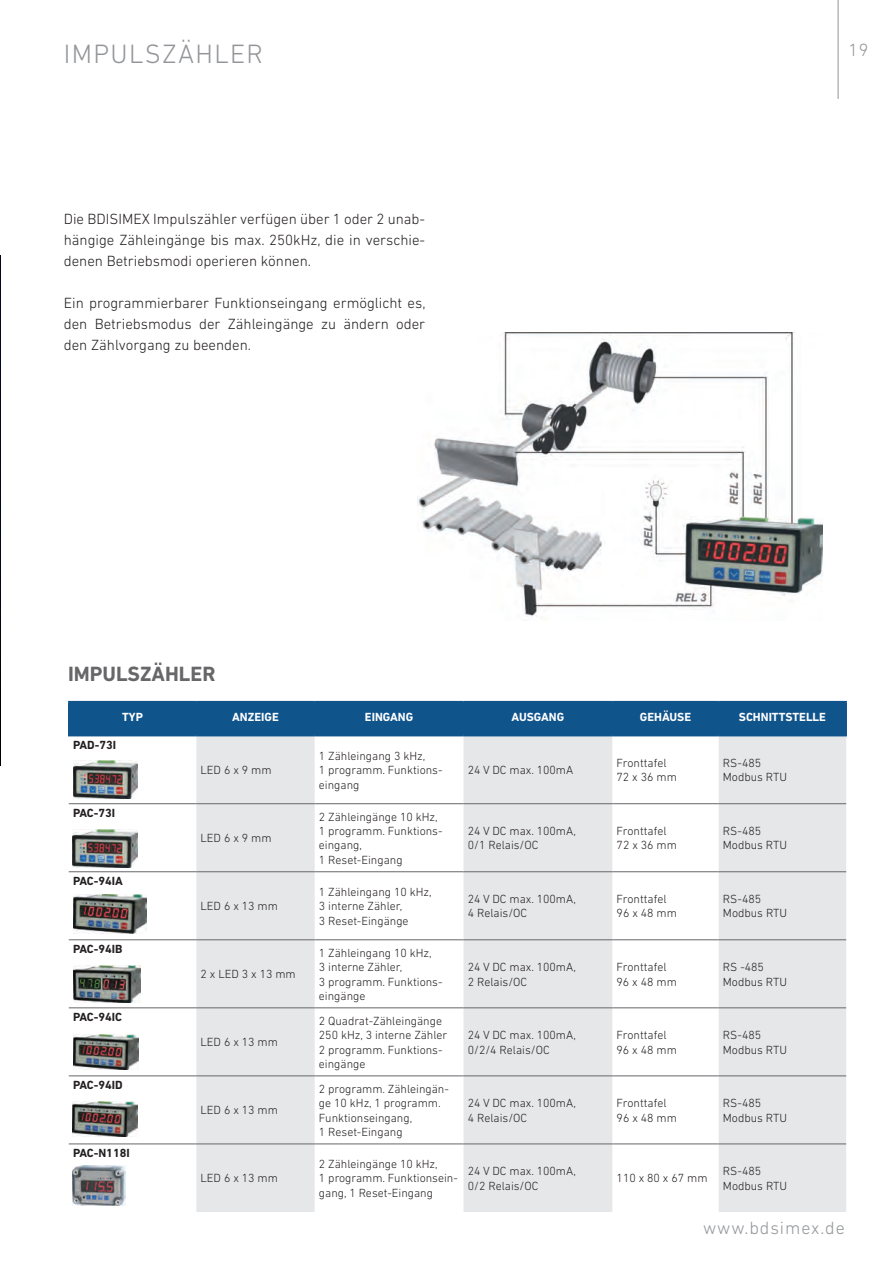
<style>
.page{position:relative;width:893px;height:1263px;background:#fff}
.page>*{position:absolute;margin:0;border:0;box-sizing:border-box;transform-origin:0 0}
.t1{font:300 27px "DIN Next LT Pro";letter-spacing:.05em;color:#939598}
.t2{font:700 21px "DIN Next LT Pro";color:#67676a}
.t3{font:300 18px "DIN Next LT Pro";color:#939598}
.t4{font:300 15px/21px "DIN Next LT Pro";color:#231f20;text-align:justify}
.t5{font:300 12px/14.4px "DIN Next LT Pro";color:#231f20}
.t6{font:700 12px "DIN Next LT Pro";color:#231f20}
.t7{font:700 12px "DIN Next LT Pro";color:#fff}
</style>
<div class="page">
<hr style="left:838px;top:0;width:1px;height:99px;background:#939598">
<img style="left:417px;top:332px;width:405px;height:287px">
<div style="left:70px;top:702px;width:775px;height:33px;background:#10548c"></div>
<svg style="left:69px;top:736px;width:127px;height:470px"></svg>
<svg style="left:196px;top:736px;width:650px;height:476px;fill:#e6e7e9"></svg>
<hr style="left:69px;top:803px;width:127px;height:1px;background:#67676a">
<hr style="left:196px;top:803px;width:119px;height:1px;background:#67676a">
<hr style="left:315px;top:803px;width:148px;height:1px;background:#67676a">
<hr style="left:463px;top:803px;width:149px;height:1px;background:#67676a">
<hr style="left:612px;top:803px;width:107px;height:1px;background:#67676a">
<hr style="left:719px;top:803px;width:127px;height:1px;background:#67676a">
<hr style="left:69px;top:871px;width:127px;height:1px;background:#67676a">
<hr style="left:196px;top:871px;width:119px;height:1px;background:#67676a">
<hr style="left:315px;top:871px;width:148px;height:1px;background:#67676a">
<hr style="left:463px;top:871px;width:149px;height:1px;background:#67676a">
<hr style="left:612px;top:871px;width:107px;height:1px;background:#67676a">
<hr style="left:719px;top:871px;width:127px;height:1px;background:#67676a">
<hr style="left:69px;top:939px;width:127px;height:1px;background:#67676a">
<hr style="left:196px;top:939px;width:119px;height:1px;background:#67676a">
<hr style="left:315px;top:939px;width:148px;height:1px;background:#67676a">
<hr style="left:463px;top:939px;width:149px;height:1px;background:#67676a">
<hr style="left:612px;top:939px;width:107px;height:1px;background:#67676a">
<hr style="left:719px;top:939px;width:127px;height:1px;background:#67676a">
<hr style="left:69px;top:1007px;width:127px;height:1px;background:#67676a">
<hr style="left:196px;top:1007px;width:119px;height:1px;background:#67676a">
<hr style="left:315px;top:1007px;width:148px;height:1px;background:#67676a">
<hr style="left:463px;top:1007px;width:149px;height:1px;background:#67676a">
<hr style="left:612px;top:1007px;width:107px;height:1px;background:#67676a">
<hr style="left:719px;top:1007px;width:127px;height:1px;background:#67676a">
<hr style="left:69px;top:1075px;width:127px;height:1px;background:#67676a">
<hr style="left:196px;top:1075px;width:119px;height:1px;background:#67676a">
<hr style="left:315px;top:1075px;width:148px;height:1px;background:#67676a">
<hr style="left:463px;top:1075px;width:149px;height:1px;background:#67676a">
<hr style="left:612px;top:1075px;width:107px;height:1px;background:#67676a">
<hr style="left:719px;top:1075px;width:127px;height:1px;background:#67676a">
<hr style="left:69px;top:1144px;width:127px;height:1px;background:#67676a">
<hr style="left:196px;top:1144px;width:119px;height:1px;background:#67676a">
<hr style="left:315px;top:1144px;width:148px;height:1px;background:#67676a">
<hr style="left:463px;top:1144px;width:149px;height:1px;background:#67676a">
<hr style="left:612px;top:1144px;width:107px;height:1px;background:#67676a">
<hr style="left:719px;top:1144px;width:127px;height:1px;background:#67676a">
<hr style="left:68px;top:701px;width:128px;height:1px;background:#10548c">
<hr style="left:68px;top:702px;width:2px;height:33px;background:#10548c">
<hr style="left:196px;top:701px;width:119px;height:1px;background:#10548c">
<hr style="left:315px;top:701px;width:148px;height:1px;background:#10548c">
<hr style="left:463px;top:701px;width:149px;height:1px;background:#10548c">
<hr style="left:612px;top:701px;width:107px;height:1px;background:#10548c">
<hr style="left:719px;top:701px;width:128px;height:1px;background:#10548c">
<hr style="left:845px;top:702px;width:2px;height:33px;background:#10548c">
<hr style="left:68px;top:735px;width:128px;height:1px;background:#10548c">
<hr style="left:196px;top:735px;width:119px;height:1px;background:#10548c">
<hr style="left:315px;top:735px;width:148px;height:1px;background:#10548c">
<hr style="left:463px;top:735px;width:149px;height:1px;background:#10548c">
<hr style="left:612px;top:735px;width:107px;height:1px;background:#10548c">
<hr style="left:719px;top:735px;width:128px;height:1px;background:#10548c">
<img style="left:73px;top:761px;width:65px;height:37px">
<img style="left:73px;top:965px;width:68px;height:37px">
<img style="left:73px;top:1034px;width:65px;height:36px">
<img style="left:74px;top:894px;width:72px;height:39px">
<img style="left:73px;top:830px;width:65px;height:37px">
<img style="left:73px;top:1101px;width:65px;height:35px">
<img style="left:73px;top:1165px;width:53px;height:40px">
<img style="left:0;top:255px;width:1px;height:510px">
<h1 class="t1" style="left:64px;top:38px;width:201px">I mpulszähler</h1>
<p class="t4" style="left:64px;top:208px;width:363px;text-indent:78px">X I mpulszähler verfügen über 1 oder 2 unab&shy;hängige Zähleingänge bis max. 250kHz, die in verschie&shy;denen Betriebsmodi operieren können.</p>
<p class="t4" style="left:64px;top:292px;width:363px">Ein programmierbarer Funktionseingang ermöglicht es, den Betriebsmodus der Zähleingänge zu ändern oder den Zählvorgang zu beenden.</p>
<p class="t4" style="left:64px;top:208px;width:41px">Die BDISIME</p>
<h3 class="t3" style="left:848px;top:40px;width:22px">19</h3>
<h2 class="t2" style="left:68px;top:662px;width:149px">IMPULSZÄHLER</h2>
<p class="t7" style="left:122px;top:710px;width:21px">TYP</p>
<p class="t7" style="left:232px;top:710px;width:48px">ANZEIGE</p>
<p class="t7" style="left:365px;top:710px;width:50px">EINGANG</p>
<p class="t7" style="left:512px;top:710px;width:54px">AUSGANG</p>
<p class="t7" style="left:640px;top:710px;width:53px">GEHÄUSE</p>
<p class="t7" style="left:739px;top:710px;width:89px">SCH NITTSTELLE</p>
<p class="t6" style="left:73px;top:738px;width:43px">PAD-73I</p>
<p class="t6" style="left:73px;top:806px;width:42px">PAC-73I</p>
<p class="t6" style="left:73px;top:874px;width:45px">PAC-94IA</p>
<p class="t6" style="left:73px;top:942px;width:51px">PAC-94IB</p>
<p class="t6" style="left:73px;top:1010px;width:50px">PAC-94IC</p>
<p class="t6" style="left:73px;top:1078px;width:45px">PAC-94ID</p>
<p class="t6" style="left:73px;top:1146px;width:57px">PAC-N118I</p>
<p class="t5" style="left:201px;top:763px;width:8px">LED</p>
<p class="t5" style="left:224px;top:763px;width:49px">6 x 9 mm</p>
<p class="t5" style="left:201px;top:831px;width:8px">LED</p>
<p class="t5" style="left:224px;top:831px;width:49px">6 x 9 mm</p>
<p class="t5" style="left:201px;top:899px;width:8px">LED</p>
<p class="t5" style="left:224px;top:899px;width:55px">6 x 13 mm</p>
<p class="t5" style="left:201px;top:967px;width:26px">2 x LED</p>
<p class="t5" style="left:242px;top:967px;width:55px">3 x 13 mm</p>
<p class="t5" style="left:201px;top:1035px;width:8px">LED</p>
<p class="t5" style="left:224px;top:1035px;width:55px">6 x 13 mm</p>
<p class="t5" style="left:201px;top:1103px;width:8px">LED</p>
<p class="t5" style="left:224px;top:1103px;width:55px">6 x 13 mm</p>
<p class="t5" style="left:201px;top:1171px;width:8px">LED</p>
<p class="t5" style="left:224px;top:1171px;width:55px">6 x 13 mm</p>
<p class="t5" style="left:319px;top:748px;width:125px">1 Zähleingang 3 kHz,<br>1 programm. Funktions&shy;eingang</p>
<p class="t5" style="left:319px;top:809px;width:125px">2 Zähleingänge 10 kHz,<br>1 programm. Funktions&shy;eingang,<br>1 Reset-Eingang</p>
<p class="t5" style="left:468px;top:763px;width:107px">24 V DC max. 100mA</p>
<p class="t5" style="left:617px;top:756px;width:62px">Fronttafel<br>72 x 36 mm</p>
<p class="t5" style="left:723px;top:756px;width:51px">RS-485<br>Modbus RTU</p>
<p class="t5" style="left:468px;top:824px;width:110px">24 V DC max. 100mA,<br>0/1 Relais/OC</p>
<p class="t5" style="left:617px;top:824px;width:62px">Fronttafel<br>72 x 36 mm</p>
<p class="t5" style="left:723px;top:824px;width:51px">RS-485<br>Modbus RTU</p>
<p class="t5" style="left:319px;top:884px;width:114px">1 Zähleingang 10 kHz,<br>3 interne Zähler,<br>3 Reset-Eingänge</p>
<p class="t5" style="left:468px;top:892px;width:110px">24 V DC max. 100mA,<br>4 Relais/OC</p>
<p class="t5" style="left:617px;top:892px;width:62px">Fronttafel<br>96 x 48 mm</p>
<p class="t5" style="left:723px;top:892px;width:51px">RS-485<br>Modbus RTU</p>
<p class="t5" style="left:319px;top:945px;width:125px">1 Zähleingang 10 kHz,<br>3 interne Zähler,<br>3 programm. Funktions&shy;eingänge</p>
<p class="t5" style="left:319px;top:1013px;width:130px">2 Quadrat-Zähleingänge<br>250 kHz, 3 interne Zähler<br>2 programm. Funktions&shy;eingänge</p>
<p class="t5" style="left:319px;top:1081px;width:131px">2 programm. Zähleingän&shy;ge 10 kHz, 1 programm.<br>Funktionseingang,<br>1 Reset-Eingang</p>
<p class="t5" style="left:468px;top:960px;width:110px">24 V DC max. 100mA,<br>2 Relais/OC</p>
<p class="t5" style="left:617px;top:960px;width:62px">Fronttafel<br>96 x 48 mm</p>
<p class="t5" style="left:723px;top:960px;width:51px">RS -485<br>Modbus RTU</p>
<p class="t5" style="left:468px;top:1028px;width:110px">24 V DC max. 100mA,<br>0/2/4 Relais/OC</p>
<p class="t5" style="left:617px;top:1028px;width:62px">Fronttafel<br>96 x 48 mm</p>
<p class="t5" style="left:723px;top:1028px;width:51px">RS-485<br>Modbus RTU</p>
<p class="t5" style="left:468px;top:1096px;width:110px">24 V DC max. 100mA,<br>4 Relais/OC</p>
<p class="t5" style="left:617px;top:1096px;width:62px">Fronttafel<br>96 x 48 mm</p>
<p class="t5" style="left:723px;top:1096px;width:51px">RS-485<br>Modbus RTU</p>
<p class="t5" style="left:319px;top:1156px;width:140px">2 Zähleingänge 10 kHz,<br>1 programm. Funktionsein&shy;gang, 1 Reset-Eingang</p>
<p class="t5" style="left:468px;top:1164px;width:110px">24 V DC max. 100mA,<br>0/2 Relais/OC</p>
<p class="t5" style="left:617px;top:1171px;width:92px">110 x 80 x 67 mm</p>
<p class="t5" style="left:723px;top:1164px;width:51px">RS-485<br>Modbus RTU</p>
<h3 class="t3" style="left:703px;top:1217px;width:143px">www.bdsimex.de</h3>
</div>
